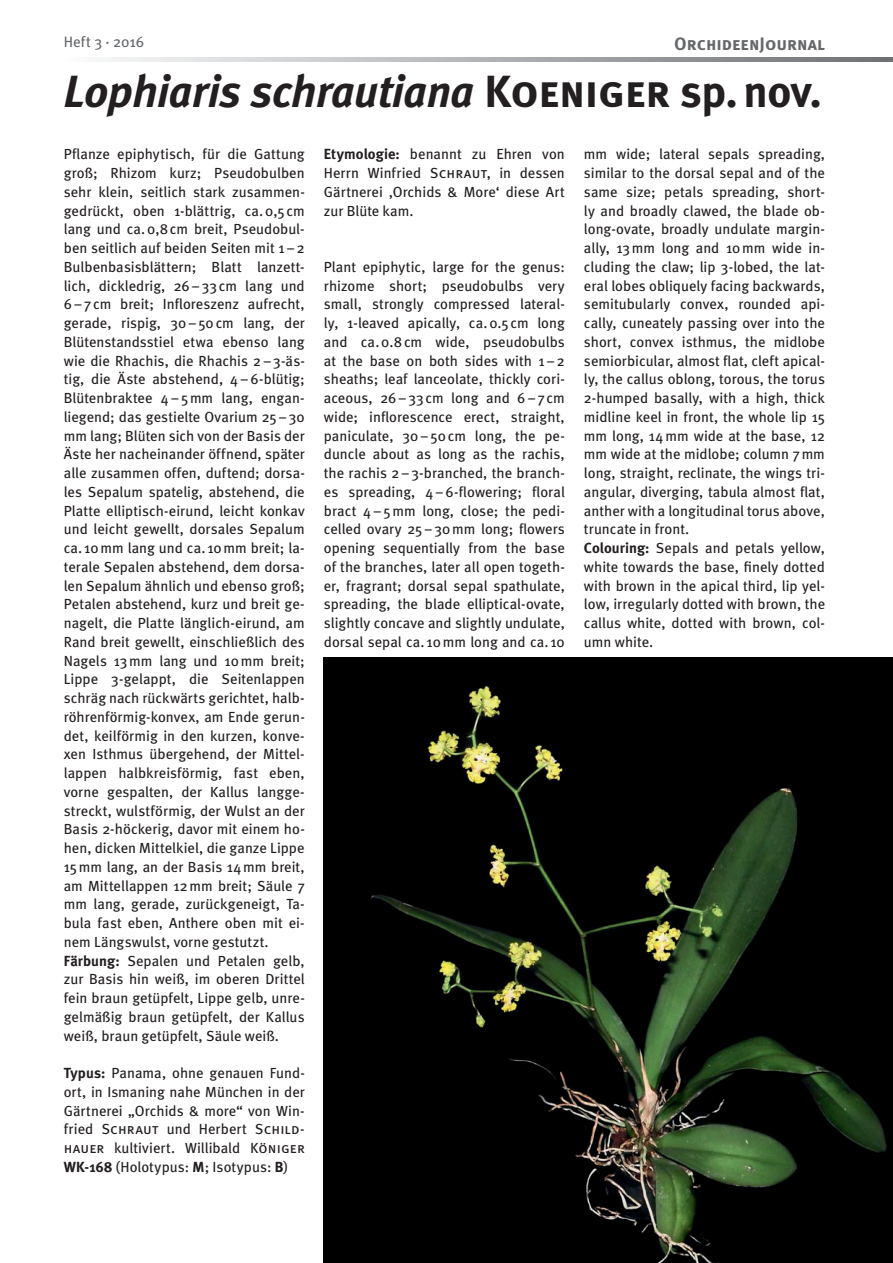
<style>
.page{position:relative;width:893px;height:1263px;background:#fff}
.page>*{position:absolute;margin:0;border:0;box-sizing:border-box;transform-origin:0 0}
.t1{font:italic 700 45px "Meta";letter-spacing:-.01em;color:#231f20}
.t2{font:18px "Meta Bold Caps";color:#65686b}
.t3{font:15px "Meta";letter-spacing:.005em;color:#65686b}
.t4{font:14.7px/18.8px "Meta";color:#231f20;text-align:justify}
.s1{font-family:"Meta Bold Caps";font-weight:400;font-style:normal}
.s2{font-style:normal}
.s3{font-weight:700}
.s4{font-family:"Meta Book Caps"}
</style>
<div class="page">
<svg style="left:105px;top:58px;width:788px;height:4px;background:#afb1b3"></svg>
<img style="left:324px;top:657px;width:569px;height:606px">
<p class="t3" style="left:64px;top:36px;width:82px">Heft 3 · 2016</p>
<p class="t2" style="left:674px;top:33px;width:152px">OrchideenJournal</p>
<h1 class="t1" style="left:64px;top:65px;width:760px">Lophiaris schrautiana <span class="s1">Koeniger</span> <span class="s2">sp. nov.</span></h1>
<p class="t4" style="left:584px;top:146px;width:243px;text-align:left">mm wide; lateral sepals spreading, similar to the dorsal sepal and of the same size; petals spreading, short&shy;ly and broadly clawed, the blade ob&shy;long-ovate, broadly undulate margin&shy;ally, 13 mm long and 10 mm wide in&shy;cluding the claw; lip 3-lobed, the lat&shy;eral lobes obliquely facing backwards, semitubularly convex, rounded api&shy;cally, cuneately passing over into the short, convex isthmus, the midlobe semiorbicular, almost flat, cleft apical&shy;ly, the callus oblong, torous, the torus 2-humped basally, with a high, thick midline keel in front, the whole lip 15 mm long, 14 mm wide at the base, 12 mm wide at the midlobe; column 7 mm long, straight, reclinate, the wings tri&shy;angular, diverging, tabula almost flat, anther with a longitudinal torus above, truncate in front.<br><span class="s3">Colouring:</span> Sepals and petals yellow, white towards the base, finely dotted with brown in the apical third, lip yel&shy;low, irregularly dotted with brown, the callus white, dotted with brown, col&shy;umn white.</p>
<p class="t4" style="left:324px;top:146px;width:242px"><span class="s3">Etymologie:</span> benannt zu Ehren von Herrn Winfried <span class="s4">Schraut</span>, in dessen Gärtnerei ‚Orchids &amp; More‘ diese Art zur Blüte kam.</p>
<p class="t4" style="left:64px;top:146px;width:243px;text-align:left">Pflanze epiphytisch, für die Gattung groß; Rhizom kurz; Pseudobulben sehr klein, seitlich stark zusammen&shy;gedrückt, oben 1-blättrig, ca. 0,5 cm lang und ca. 0,8 cm breit, Pseudobul&shy;ben seitlich auf beiden Seiten mit 1 – 2<br>Bulbenbasisblättern; Blatt lanzett&shy;lich, dickledrig, 26 – 33 cm lang und 6 – 7 cm breit; Infloreszenz aufrecht, gerade, rispig, 30 – 50 cm lang, der Blütenstandsstiel etwa ebenso lang wie die Rhachis, die Rhachis 2 – 3-äs&shy;tig, die Äste abstehend, 4 – 6-blütig; Blütenbraktee 4 – 5 mm lang, engan&shy;liegend; das gestielte Ovarium 25 – 30 mm lang; Blüten sich von der Basis der Äste her nacheinander öffnend, später alle zusammen offen, duftend; dorsa&shy;les Sepalum spatelig, abstehend, die Platte elliptisch-eirund, leicht konkav und leicht gewellt, dorsales Sepalum ca. 10 mm lang und ca. 10 mm breit; la&shy;terale Sepalen abstehend, dem dorsa&shy;len Sepalum ähnlich und ebenso groß; Petalen abstehend, kurz und breit ge&shy;nagelt, die Platte länglich-eirund, am Rand breit gewellt, einschließlich des Nagels 13 mm lang und 10 mm breit; Lippe 3-gelappt, die Seitenlappen schräg nach rückwärts gerichtet, halb&shy;röhrenförmig-konvex, am Ende gerun&shy;det, keilförmig in den kurzen, konve&shy;xen Isthmus übergehend, der Mittel&shy;lappen halbkreisförmig, fast eben, vorne gespalten, der Kallus langge&shy;streckt, wulstförmig, der Wulst an der Basis 2-höckerig, davor mit einem ho&shy;hen, dicken Mittelkiel, die ganze Lippe 15 mm lang, an der Basis 14 mm breit, am Mittellappen 12 mm breit; Säule 7 mm lang, gerade, zurückgeneigt, Ta&shy;bula fast eben, Anthere oben mit ei&shy;nem Längswulst, vorne gestutzt.<br><span class="s3">Färbung:</span> Sepalen und Petalen gelb, zur Basis hin weiß, im oberen Drittel fein braun getüpfelt, Lippe gelb, unre&shy;gelmäßig braun getüpfelt, der Kallus weiß, braun getüpfelt, Säule weiß.</p>
<p class="t4" style="left:64px;top:1065px;width:242px"><span class="s3">Typus:</span> Panama, ohne genauen Fund&shy;ort, in Ismaning nahe München in der Gärtnerei „Orchids &amp; more“ von Win&shy;fried <span class="s4">Schraut</span> und Herbert <span class="s4">Schild&shy;hauer</span> kultiviert. Willibald <span class="s4">Königer </span><span class="s3">WK-168</span> (Holotypus: <span class="s3">M</span>; Isotypus: <span class="s3">B</span>)</p>
<p class="t4" style="left:324px;top:258px;width:242px">Plant epiphytic, large for the genus: rhizome short; pseudobulbs very small, strongly compressed lateral&shy;ly, 1-leaved apically, ca. 0.5 cm long and ca. 0.8 cm wide, pseudobulbs at the base on both sides with 1 – 2 sheaths; leaf lanceolate, thickly cori&shy;aceous, 26 – 33 cm long and 6 – 7 cm wide; inflorescence erect, straight, paniculate, 30 – 50 cm long, the pe&shy;duncle about as long as the rachis, the rachis 2 – 3-branched, the branch&shy;es spreading, 4 – 6-flowering; floral bract 4 – 5 mm long, close; the pedi&shy;celled ovary 25 – 30 mm long; flowers opening sequentially from the base of the branches, later all open togeth&shy;er, fragrant; dorsal sepal spathulate, spreading, the blade elliptical-ovate, slightly concave and slightly undulate, dorsal sepal ca. 10 mm long and ca. 10</p>
</div>
